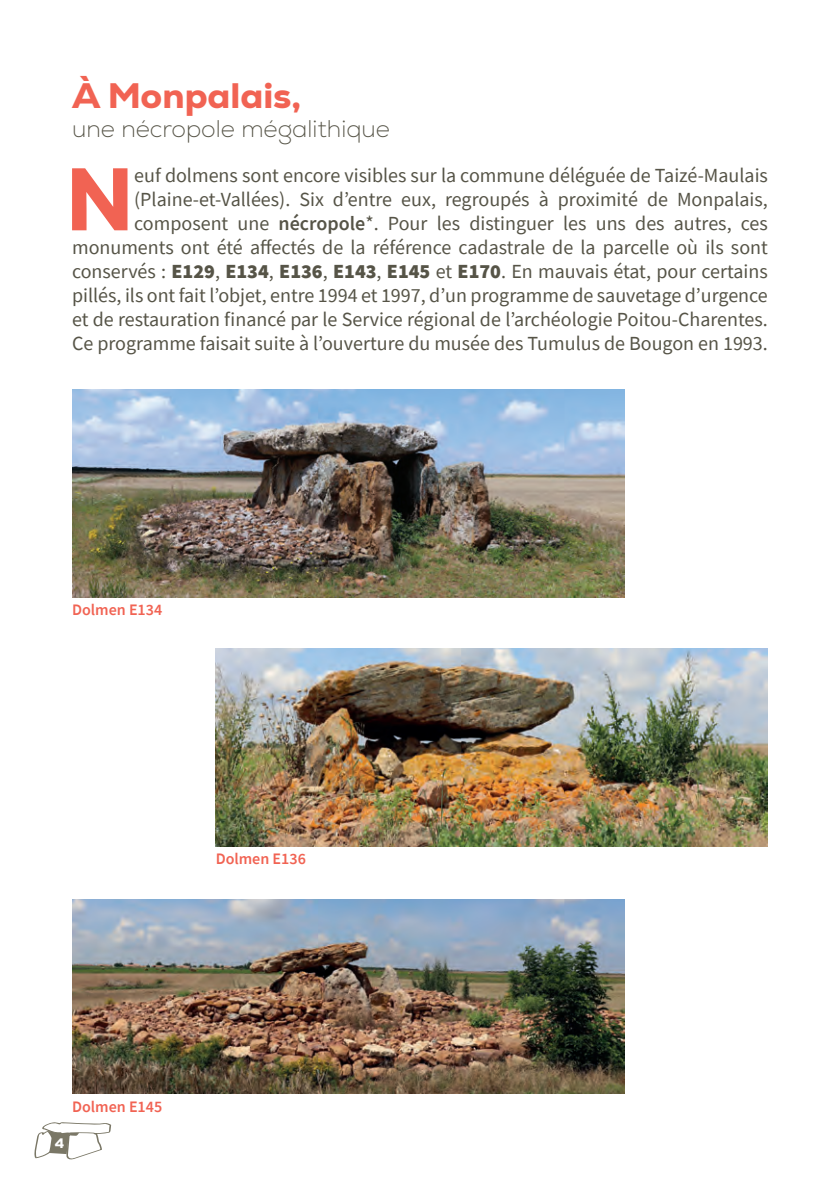
<style>
.page{position:relative;width:840px;height:1191px;background:#fff}
.page>*{position:absolute;margin:0;border:0;box-sizing:border-box;transform-origin:0 0}
.t1{font:800 88.6px "Nexa";color:#f16353}
.t2{font:800 36px "Nexa";color:#f16353}
.t3{font:200 24px "Nexa";color:#565447}
.t4{font:20px/24px "Source Sans Pro";color:#565447;text-align:right}
.t5{font:600 16px "Source Sans Pro";color:#f16353}
.t6{font:800 14px "Nexa";color:#fff}
.s1{font-weight:600}
.s2{font-weight:900}
</style>
<div class="page">
<img style="left:72px;top:390px;width:552px;height:207px">
<svg style="left:34px;top:1122px;width:77px;height:38px"></svg>
<img style="left:215px;top:648px;width:552px;height:198px">
<img style="left:72px;top:899px;width:552px;height:194px">
<h2 class="t2" style="left:72px;top:72px;width:230px">À Monpalais,</h2>
<p class="t3" style="left:72px;top:114px;width:319px">une nécropole mégalithique</p>
<p class="t4" style="left:72px;top:163px;width:697px">euf dolmens sont encore visibles sur la commune déléguée de Taizé-Maulais (Plaine-et-Vallées). Six d’entre eux, regroupés à proximité de Monpalais, composent une <span class="s1">nécropole</span>*. Pour les distinguer les uns des autres, ces monuments ont été affectés de la référence cadastrale de la parcelle où ils sont conservés : <span class="s2">E129</span>, <span class="s2">E134</span>, <span class="s2">E136</span>, <span class="s2">E143</span>, <span class="s2">E145</span> et <span class="s2">E170</span>. En mauvais état, pour certains pillés, ils ont fait l’objet, entre 1994 et 1997, d’un programme de sauvetage d’urgence et de restauration financé par le Service régional de l’archéologie Poitou-Charentes.<br>Ce programme faisait suite à l’ouverture du musée des Tumulus de Bougon en 1993.</p>
<h1 class="t1" style="left:65px;top:142px;width:70px">N</h1>
<p class="t5" style="left:72px;top:599px;width:92px">Dolmen E134</p>
<p class="t5" style="left:215px;top:848px;width:92px">Dolmen E136</p>
<p class="t5" style="left:72px;top:1095px;width:92px">Dolmen E145</p>
<p class="t6" style="left:55px;top:1133px;width:11px">4</p>
</div>
